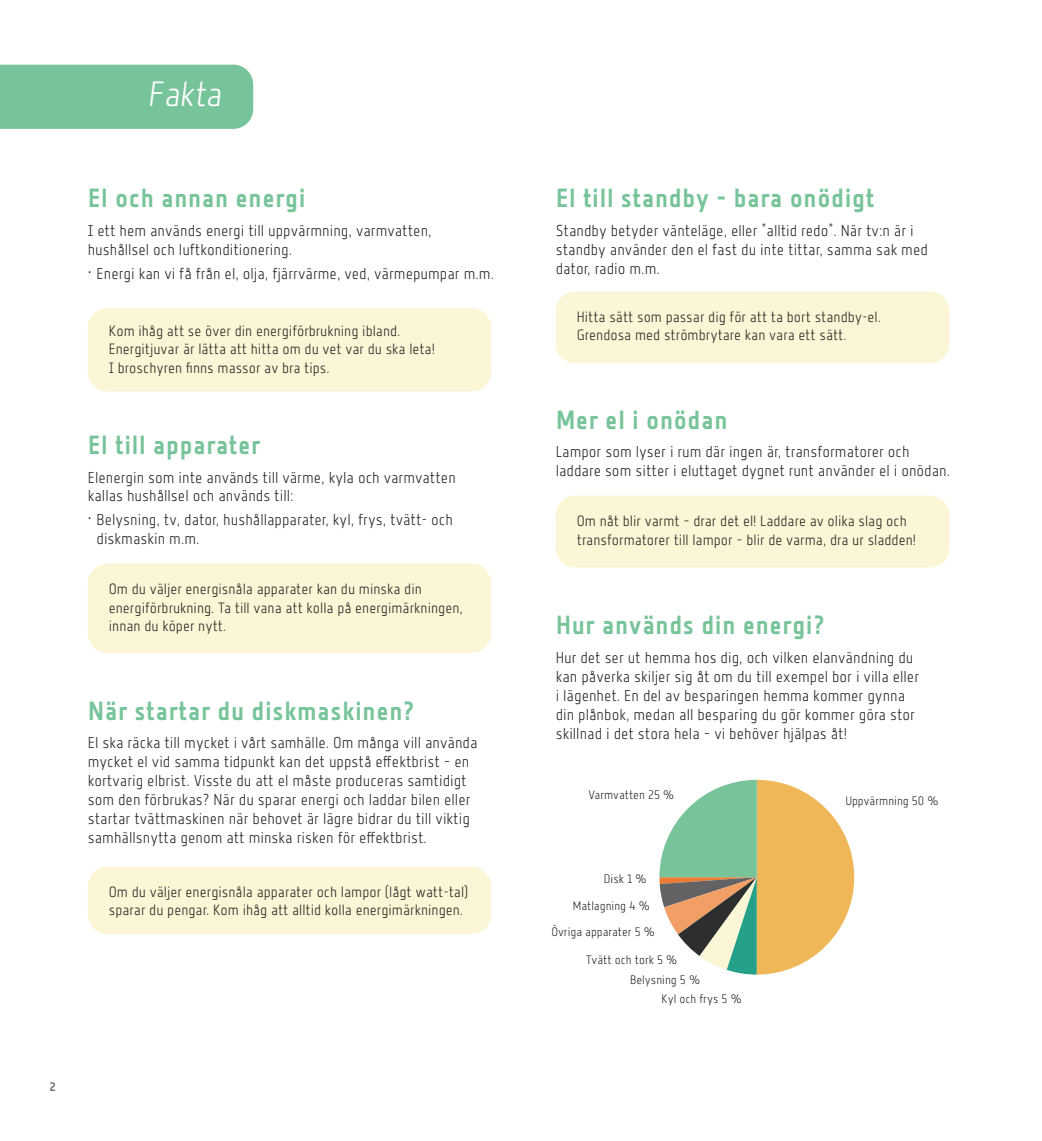
<style>
.page{position:relative;width:1042px;height:1141px;background:#fff}
.page>*{position:absolute;margin:0;border:0;box-sizing:border-box;transform-origin:0 0}
.Heading_level_2{font:35px "Florin Sans LT Italic";color:#fff}
.Heading_level_3{font:26.25px "Florin Sans BD";color:#78c49a}
.Paragraph_3_9_10_8_light{font:15.75px/18.9px "Florin Sans LT";color:#231f20}
.Paragraph_4_8_5_10_5_light{font:14.88px/18.4px "Florin Sans LT";color:#231f20}
.t1{font:12.25px "Florin Sans LT";color:#231f20}
.t2{font:12.25px "Florin Sans BD";color:#6c6d70}
</style>
<div class="page">
<div style="left:0;top:65px;width:253px;height:64px;background:#78c49a"></div>
<div style="left:88px;top:308px;width:403px;height:83px;background:#fbf6d6;border-radius:20px"></div>
<div style="left:556px;top:291px;width:393px;height:72px;background:#fbf6d6;border-radius:20px"></div>
<div style="left:556px;top:496px;width:393px;height:72px;background:#fbf6d6;border-radius:20px"></div>
<div style="left:88px;top:564px;width:403px;height:89px;background:#fbf6d6;border-radius:20px"></div>
<div style="left:88px;top:867px;width:403px;height:67px;background:#fbf6d6;border-radius:20px"></div>
<svg style="left:659px;top:780px;width:195px;height:195px"></svg>
<h2 class="Heading_level_2" style="left:148px;top:74px;width:75px">Fakta</h2>
<h3 class="Heading_level_3" style="left:88px;top:183px;width:220px">El och annan energi</h3>
<p class="Paragraph_3_9_10_8_light" style="left:88px;top:221px;width:345px">I ett hem används energi till uppvärmning, varmvatten, hushållsel och luftkonditionering.</p>
<p class="Paragraph_3_9_10_8_light" style="left:88px;top:263px;width:408px">• Energi kan vi få från el, olja, fjärrvärme, ved, värmepumpar m.m.</p>
<p class="Paragraph_4_8_5_10_5_light" style="left:109px;top:321px;width:293px">Kom ihåg att se över din energiförbrukning ibland.</p>
<p class="Paragraph_4_8_5_10_5_light" style="left:109px;top:340px;width:327px">Energitjuvar är lätta att hitta om du vet var du ska leta!</p>
<p class="Paragraph_4_8_5_10_5_light" style="left:109px;top:358px;width:222px">I broschyren finns massor av bra tips.</p>
<h3 class="Heading_level_3" style="left:88px;top:430px;width:174px">El till apparater</h3>
<p class="Paragraph_3_9_10_8_light" style="left:88px;top:467px;width:370px">Elenergin som inte används till värme, kyla och varmvatten</p>
<p class="Paragraph_3_9_10_8_light" style="left:88px;top:486px;width:207px">kallas hushållsel och används till:</p>
<p class="Paragraph_3_9_10_8_light" style="left:97px;top:510px;width:358px;text-indent:-9px">• Belysning, tv, dator, hushållapparater, kyl, frys, tvätt- och diskmaskin m.m.</p>
<p class="Paragraph_4_8_5_10_5_light" style="left:109px;top:580px;width:314px">Om du väljer energisnåla apparater kan du minska din</p>
<p class="Paragraph_4_8_5_10_5_light" style="left:109px;top:598px;width:355px">energiförbrukning. Ta till vana att kolla på energimärkningen, innan du köper nytt.</p>
<h3 class="Heading_level_3" style="left:88px;top:695px;width:328px">När startar du diskmaskinen?</h3>
<p class="Paragraph_3_9_10_8_light" style="left:88px;top:733px;width:391px">El ska räcka till mycket i vårt samhälle. Om många vill använda mycket el vid samma tidpunkt kan det uppstå effektbrist – en kortvarig elbrist. Visste du att el måste produceras samtidigt som den förbrukas? När du sparar energi och laddar bilen eller startar tvättmaskinen när behovet är lägre bidrar du till viktig samhällsnytta genom att minska risken för effektbrist.</p>
<p class="Paragraph_4_8_5_10_5_light" style="left:109px;top:883px;width:361px">Om du väljer energisnåla apparater och lampor (lågt watt-tal) sparar du pengar. Kom ihåg att alltid kolla energimärkningen.</p>
<p class="t2" style="left:50px;top:1080px;width:8px">2</p>
<h3 class="Heading_level_3" style="left:556px;top:183px;width:321px">El till standby – bara onödigt</h3>
<p class="Paragraph_3_9_10_8_light" style="left:556px;top:221px;width:360px">Standby betyder vänteläge, eller ”alltid redo”. När tv:n är i</p>
<p class="Paragraph_3_9_10_8_light" style="left:556px;top:240px;width:374px">standby använder den el fast du inte tittar, samma sak med dator, radio m.m.</p>
<p class="Paragraph_4_8_5_10_5_light" style="left:577px;top:307px;width:306px">Hitta sätt som passar dig för att ta bort standby-el.</p>
<p class="Paragraph_4_8_5_10_5_light" style="left:577px;top:326px;width:271px">Grendosa med strömbrytare kan vara ett sätt.</p>
<h3 class="Heading_level_3" style="left:556px;top:404px;width:174px">Mer el i onödan</h3>
<p class="Paragraph_3_9_10_8_light" style="left:556px;top:442px;width:355px">Lampor som lyser i rum där ingen är, transformatorer och</p>
<p class="Paragraph_3_9_10_8_light" style="left:556px;top:461px;width:396px">laddare som sitter i eluttaget dygnet runt använder el i onödan.</p>
<p class="Paragraph_4_8_5_10_5_light" style="left:577px;top:512px;width:331px">Om nåt blir varmt – drar det el! Laddare av olika slag och</p>
<p class="Paragraph_4_8_5_10_5_light" style="left:577px;top:530px;width:341px">transformatorer till lampor – blir de varma, dra ur sladden!</p>
<h3 class="Heading_level_3" style="left:556px;top:610px;width:271px">Hur används din energi?</h3>
<p class="Paragraph_3_9_10_8_light" style="left:556px;top:648px;width:365px">Hur det ser ut hemma hos dig, och vilken elanvändning du kan påverka skiljer sig åt om du till exempel bor i villa eller i lägenhet. En del av besparingen hemma kommer gynna din plånbok, medan all besparing du gör kommer göra stor skillnad i det stora hela – vi behöver hjälpas åt!</p>
<p class="t1" style="left:588px;top:788px;width:87px">Varmvatten 25 %</p>
<p class="t1" style="left:604px;top:872px;width:44px">Disk 1 %</p>
<p class="t1" style="left:573px;top:899px;width:79px">Matlagning 4 %</p>
<p class="t1" style="left:551px;top:925px;width:105px">Övriga apparater 5 %</p>
<p class="t1" style="left:586px;top:953px;width:93px">Tvätt och tork 5 %</p>
<p class="t1" style="left:630px;top:972px;width:71px">Belysning 5 %</p>
<p class="t1" style="left:661px;top:992px;width:82px">Kyl och frys 5 %</p>
<p class="t1" style="left:845px;top:794px;width:95px">Uppvärmning 50 %</p>
</div>
